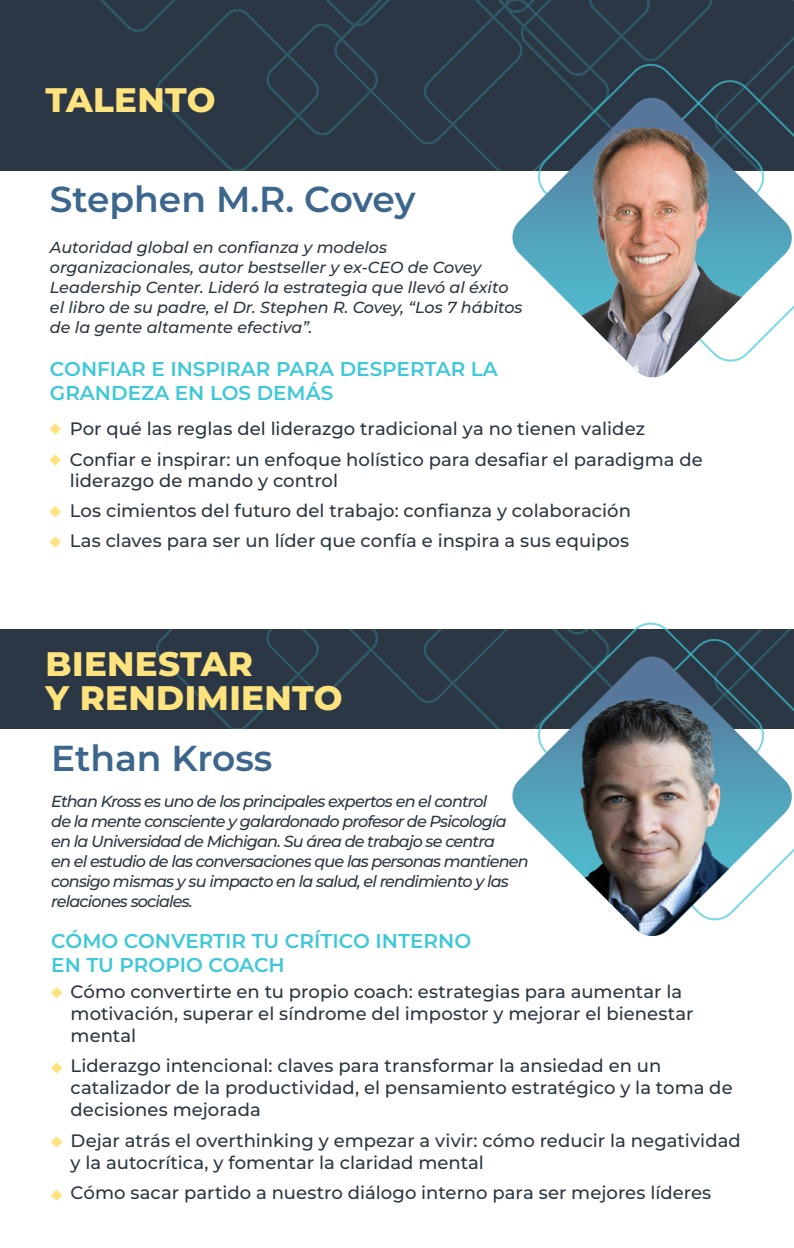
<style>
.page{position:relative;width:794px;height:1248px;background:#fff}
.page>*{position:absolute;margin:0;border:0;box-sizing:border-box;transform-origin:0 0}
.t1{font:600 36px "Montserrat";color:#3c668c}
.t2{font:800 34px/34px "Montserrat";letter-spacing:.01em;color:#ffe37e}
.t3{font:600 20px/24px "Montserrat";color:#3fc8d7}
.t4{font:500 18px/22px "Montserrat";color:#2b3744}
.t5{font:italic 500 16px/20px "Montserrat";letter-spacing:-.05em;color:#2b3744}
.t6{font:italic 500 16px/20px "Montserrat";color:#2b3744}
</style>
<div class="page">
<div style="left:0;top:0;width:794px;height:170px;background:#2b3744"></div>
<svg style="left:534px;top:63px;width:234px;height:35px;background:#2b3d4a"></svg>
<svg style="left:510px;top:98px;width:284px;height:214px"></svg>
<img style="left:526px;top:98px;width:264px;height:280px">
<svg style="left:50px;top:423px;width:11px;height:11px"></svg>
<svg style="left:50px;top:454px;width:11px;height:11px"></svg>
<svg style="left:50px;top:506px;width:11px;height:11px"></svg>
<svg style="left:50px;top:536px;width:11px;height:11px"></svg>
<div style="left:0;top:629px;width:794px;height:100px;background:#2b3744"></div>
<svg style="left:534px;top:622px;width:234px;height:34px"></svg>
<svg style="left:51px;top:987px;width:11px;height:11px"></svg>
<svg style="left:51px;top:1062px;width:11px;height:11px"></svg>
<svg style="left:51px;top:1136px;width:11px;height:11px"></svg>
<svg style="left:51px;top:1189px;width:11px;height:11px"></svg>
<svg style="left:510px;top:656px;width:284px;height:235px"></svg>
<img style="left:570px;top:686px;width:184px;height:250px">
<h2 class="t2" style="left:45px;top:82px;width:172px">TALENTO</h2>
<h1 class="t1" style="left:50px;top:175px;width:367px">Stephen M.R. Covey</h1>
<p class="t6" style="left:50px;top:237px;width:474px">Autoridad global en confianza y modelos organizacionales, autor bestseller y ex-CEO de Covey Leadership Center. Lideró la estrategia que llevó al éxito el libro de su padre, el Dr. Stephen R. Covey, “Los 7 hábitos de la gente altamente efectiva”.</p>
<p class="t3" style="left:50px;top:356px;width:449px">CONFIAR E INSPIRAR PARA DESPERTAR LA<br>GRANDEZA EN LOS DEMÁS</p>
<p class="t4" style="left:70px;top:413px;width:634px;line-height:30px">Por qué las reglas del liderazgo tradicional ya no tienen validez<br>Confiar e inspirar: un enfoque holístico para desafiar el paradigma de</p>
<p class="t4" style="left:70px;top:465px;width:562px;line-height:30px">liderazgo de mando y control<br>Los cimientos del futuro del trabajo: confianza y colaboración<br>Las claves para ser un líder que confía e inspira a sus equipos</p>
<h2 class="t2" style="left:46px;top:646px;width:298px">BIENESTAR<br>Y RENDIMIENTO</h2>
<h1 class="t1" style="left:51px;top:733px;width:223px">Ethan Kross</h1>
<p class="t5" style="left:51px;top:791px;width:479px">Ethan Kross es uno de los principales expertos en el control<br>de la mente consciente y galardonado profesor de Psicología en la Universidad de Michigan. Su área de trabajo se centra<br>en el estudio de las conversaciones que las personas mantienen consigo mismas y su impacto en la salud, el rendimiento y las relaciones sociales.</p>
<p class="t3" style="left:51px;top:928px;width:421px">CÓMO CONVERTIR TU CRÍTICO INTERNO<br>EN TU PROPIO COACH</p>
<p class="t4" style="left:71px;top:979px;width:624px">Cómo convertirte en tu propio coach: estrategias para aumentar la motivación, superar el síndrome del impostor y mejorar el bienestar mental</p>
<p class="t4" style="left:71px;top:1054px;width:663px">Liderazgo intencional: claves para transformar la ansiedad en un catalizador de la productividad, el pensamiento estratégico y la toma de decisiones mejorada</p>
<p class="t4" style="left:71px;top:1128px;width:671px">Dejar atrás el overthinking y empezar a vivir: cómo reducir la negatividad y la autocrítica, y fomentar la claridad mental</p>
<p class="t4" style="left:71px;top:1181px;width:642px">Cómo sacar partido a nuestro diálogo interno para ser mejores líderes</p>
</div>
